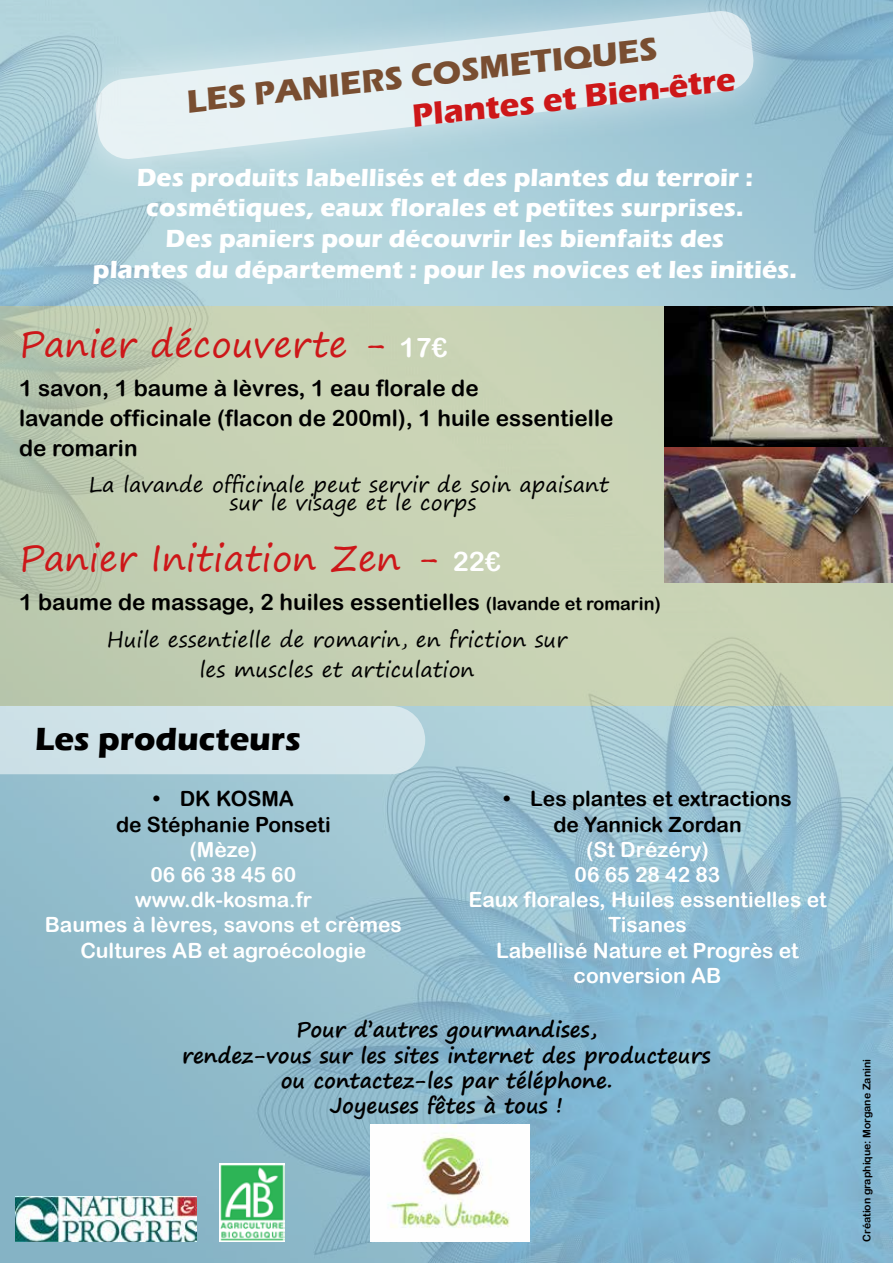
<style>
.page{position:relative;width:893px;height:1263px;background:#fff}
.page>*{position:absolute;margin:0;border:0;box-sizing:border-box;transform-origin:0 0}
.t1{font:36px "Segoe Print";color:#cd1719}
.t2{font:700 33px "Eras ITC";color:#794e31}
.t3{font:700 33px "Eras ITC";color:#cd1719}
.t4{font:700 33px "Eras ITC";color:#000}
.t5{font:700 25.5px/30.6px "Eras ITC";color:#fff;text-align:center}
.t6{font:22.5px/30px "Arial Rounded MT Bold";color:#000}
.t7{font:21px/25.2px "Arial Rounded MT Bold";color:#fff;text-align:center}
.t8{font:21px/18px "Segoe Print";color:#000;text-align:center}
.t9{font:700 21px/25.2px "Segoe Print";color:#000;text-align:center}
.t10{font:21px/25.2px "Arial Rounded MT Bold";color:#000;text-align:center}
.t11{font:10.5px "Arial Rounded MT Bold";color:#000}
.s1{font-family:"Arial Rounded MT Bold";font-size:27px;color:#fff}
.s2{font-size:18px}
</style>
<div class="page">
<img style="left:0;top:0;width:893px;height:1263px">
<div style="left:0;top:706px;width:425px;height:68px;background:#d1e3e9"></div>
<svg style="left:0;top:306px;width:893px;height:400px;fill:#c8d2b4"></svg>
<svg style="left:49px;top:0;width:750px;height:206px"></svg>
<svg style="left:94px;top:9px;width:661px;height:152px"></svg>
<img style="left:15px;top:1197px;width:181px;height:44px">
<img style="left:219px;top:1163px;width:65px;height:79px">
<img style="left:665px;top:306px;width:228px;height:277px">
<img style="left:371px;top:1124px;width:158px;height:118px">
<h2 class="t2" style="left:185px;top:85px;width:475px;rotate:-7deg">LES PANIERS COSMETIQUES</h2>
<h2 class="t3" style="left:410px;top:99px;width:327px;rotate:-7deg">Plantes et Bien-être</h2>
<p class="t5" style="left:93px;top:162px;width:706px">Des produits labellisés et des plantes du terroir : cosmétiques, eaux florales et petites surprises.<br>Des paniers pour découvrir les bienfaits des<br>plantes du département : pour les novices et les initiés.</p>
<h1 class="t1" style="left:19px;top:312px;width:430px">Panier découverte - <span class="s1">17€</span></h1>
<p class="t6" style="left:19px;top:373px;width:596px">1 savon, 1 baume à lèvres, 1 eau florale de<br>lavande officinale (flacon de 200ml), 1 huile essentielle de romarin</p>
<p class="t8" style="left:89px;top:476px;width:522px">La lavande officinale peut servir de soin apaisant sur le visage et le corps</p>
<h1 class="t1" style="left:19px;top:525px;width:483px">Panier Initiation Zen - <span class="s1">22€</span></h1>
<p class="t6" style="left:19px;top:586px;width:643px">1 baume de massage, 2 huiles essentielles <span class="s2">(lavande et romarin)</span></p>
<p class="t8" style="left:107px;top:624px;width:462px;line-height:30px">Huile essentielle de romarin, en friction sur les muscles et articulation</p>
<h2 class="t4" style="left:35px;top:720px;width:267px">Les producteurs</h2>
<p class="t10" style="left:116px;top:786px;width:216px">• DK KOSMA<br>de Stéphanie Ponseti</p>
<p class="t7" style="left:45px;top:836px;width:358px">(Mèze)<br>06 66 38 45 60<br>www.dk-kosma.fr<br>Baumes à lèvres, savons et crèmes<br>Cultures AB et agroécologie</p>
<p class="t10" style="left:503px;top:786px;width:290px">• Les plantes et extractions de Yannick Zordan</p>
<p class="t7" style="left:468px;top:836px;width:360px">(St Drézéry)<br>06 65 28 42 83<br>Eaux florales, Huiles essentielles et<br>Tisanes<br>Labellisé Nature et Progrès et conversion AB</p>
<p class="t9" style="left:182px;top:1017px;width:530px">Pour d’autres gourmandises,<br>rendez-vous sur les sites internet des producteurs ou contactez-les par téléphone.<br>Joyeuses fêtes à tous !</p>
<p class="t11" style="left:861px;top:1242px;width:184px;rotate:-90deg">Création graphique: Morgane Zanini</p>
</div>
